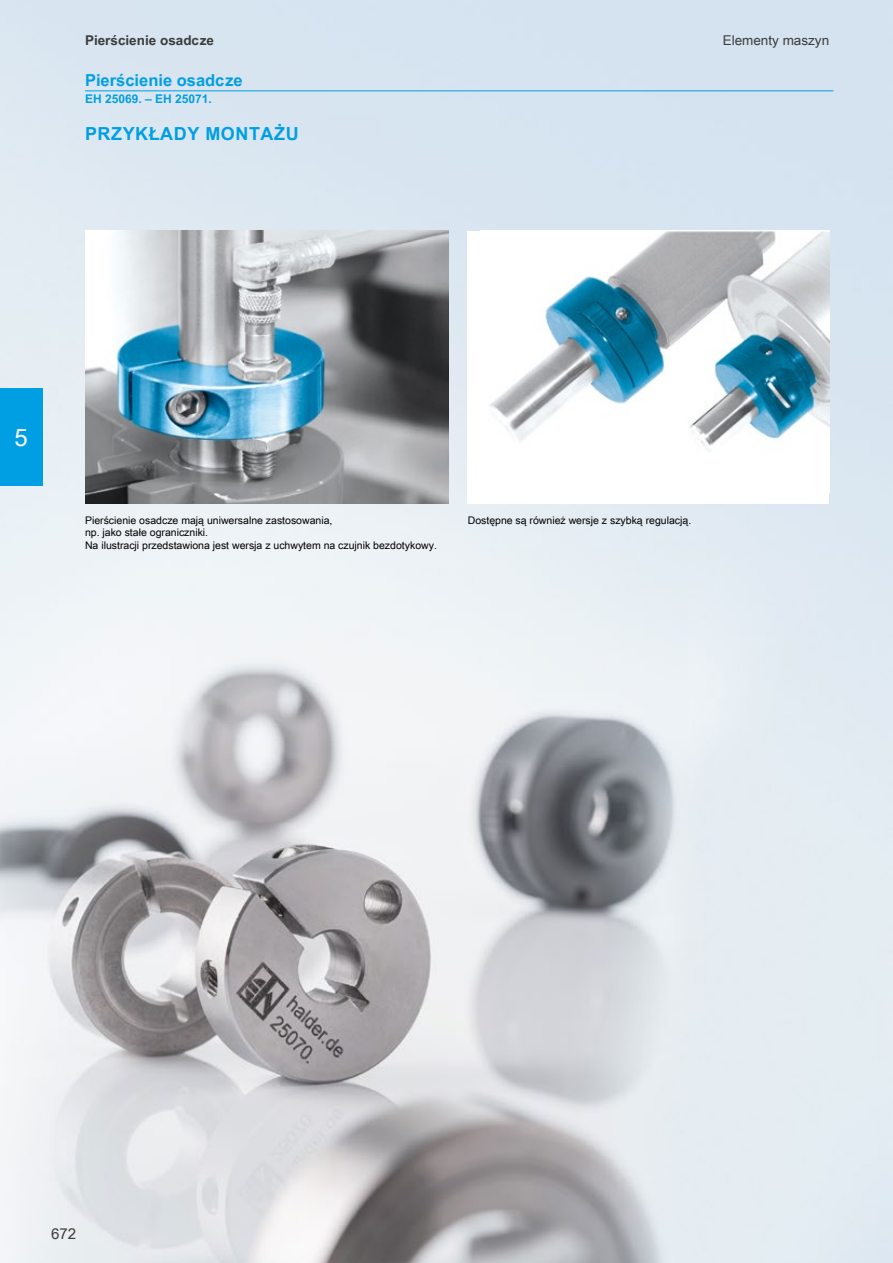
<style>
.page{position:relative;width:893px;height:1263px;background:#fff}
.page>*{position:absolute;margin:0;border:0;box-sizing:border-box;transform-origin:0 0}
.t1{font:24px "Arial Unicode MS";color:#fff}
.t2{font:700 18px "Arial Unicode MS";letter-spacing:.03em;color:#009fe3}
.t3{font:700 16.5px "Arial Unicode MS";color:#009fe3}
.t4{font:15px "Arial Unicode MS";color:#3c3c3b}
.t5{font:700 13.5px "Arial Unicode MS";color:#3c3c3b}
.t6{font:13.5px "Arial Unicode MS";color:#3c3c3b}
.t7{font:700 12px "Arial Unicode MS";color:#009fe3}
.t8{font:10.5px/12.6px "Arial Unicode MS";color:#000}
</style>
<div class="page">
<img style="left:0;top:0;width:893px;height:1263px">
<img style="left:85px;top:231px;width:364px;height:272px">
<div style="left:468px;top:231px;width:361px;height:272px;background:#fff"></div>
<img style="left:490px;top:231px;width:339px;height:221px">
<div style="left:0;top:389px;width:43px;height:97px;background:#009fe3"></div>
<hr style="left:85px;top:90px;width:748px;height:1px;background:#009fe3">
<p class="t5" style="left:85px;top:30px;width:131px">Pierścienie osadcze</p>
<p class="t6" style="left:723px;top:30px;width:108px">Elementy maszyn</p>
<h3 class="t3" style="left:85px;top:68px;width:159px">Pierścienie osadcze</h3>
<p class="t7" style="left:85px;top:90px;width:128px">EH 25069. – EH 25071.</p>
<h2 class="t2" style="left:85px;top:121px;width:215px">PRZYKŁADY MONTAŻU</h2>
<h1 class="t1" style="left:15px;top:420px;width:15px">5</h1>
<p class="t8" style="left:85px;top:513px;width:353px">Pierścienie osadcze mają uniwersalne zastosowania,<br>np. jako stałe ograniczniki.<br>Na ilustracji przedstawiona jest wersja z uchwytem na czujnik bezdotykowy.</p>
<p class="t8" style="left:468px;top:513px;width:225px">Dostępne są również wersje z szybką regulacją.</p>
<h3 class="t4" style="left:51px;top:1223px;width:27px">672</h3>
</div>
